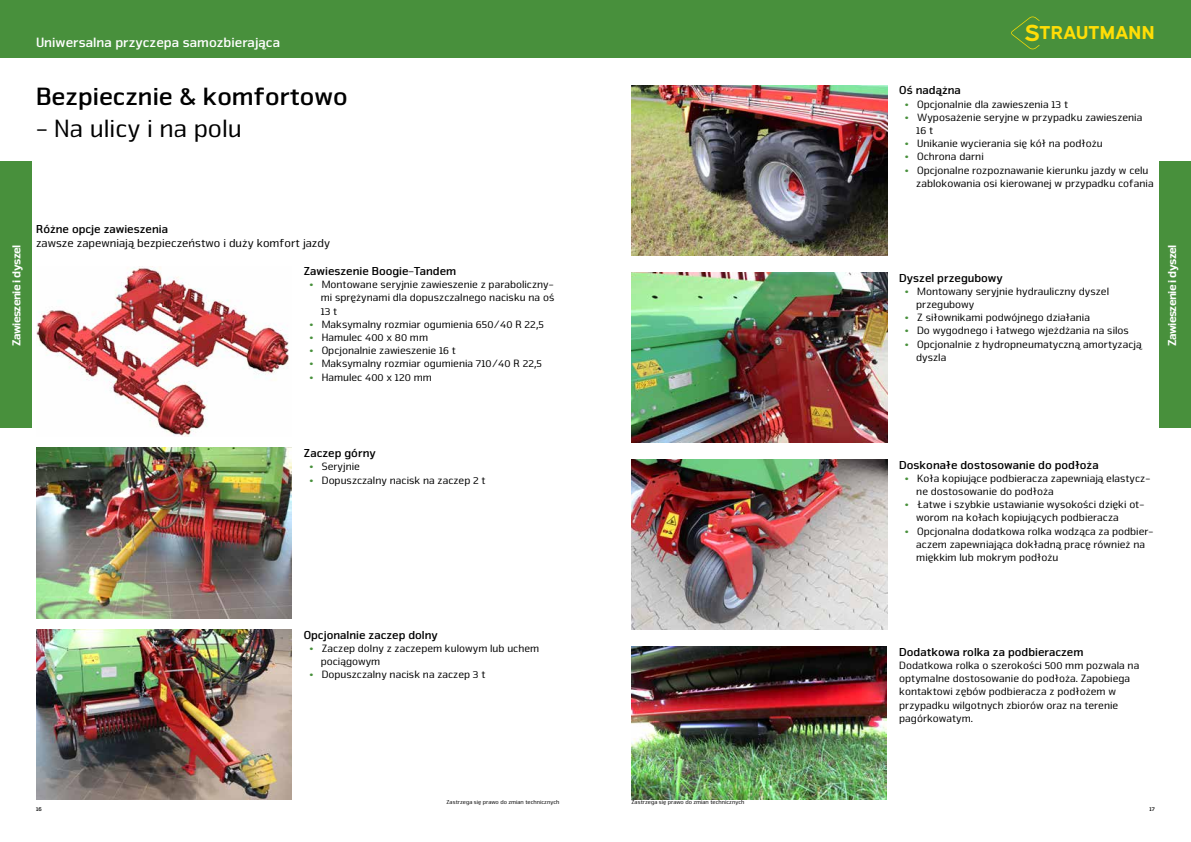
<style>
.page{position:relative;width:1191px;height:842px;background:#fff}
.page>*{position:absolute;margin:0;border:0;box-sizing:border-box;transform-origin:0 0}
.t1{font:700 26px "Nuri Pro";color:#000}
.t2{font:26px "Nuri Pro";color:#000}
.t3{font:700 18.7px "Expressway Rg";color:#ffdd06}
.t4{font:700 14px "Nuri Pro";color:#fff}
.t5{font:700 12px "Nuri Pro";color:#000}
.t6{font:12px "Nuri Pro";color:#000}
.t7{font:900 12px "Nuri Pro";letter-spacing:-.05em;color:#fff}
.t8{font:11px/13.2px "Nuri Pro";color:#000}
.t9{font:6px "Nuri Pro";color:#000}
.t10{font:700 6px "Nuri Pro";color:#000}
.s1{font-weight:700;color:#48903c}
.s2{font-size:23.4px}
</style>
<div class="page">
<div style="left:0;top:0;width:1191px;height:57px;background:#48903c"></div>
<svg style="left:1011px;top:16px;width:28px;height:33px"></svg>
<img style="left:36px;top:266px;width:253px;height:171px">
<div style="left:0;top:162px;width:31px;height:266px;background:#48903c"></div>
<img style="left:36px;top:448px;width:256px;height:170px">
<img style="left:36px;top:629px;width:256px;height:170px">
<img style="left:631px;top:85px;width:256px;height:170px">
<img style="left:631px;top:272px;width:256px;height:170px">
<img style="left:631px;top:459px;width:256px;height:170px">
<div style="left:1159px;top:162px;width:32px;height:266px;background:#48903c"></div>
<img style="left:631px;top:646px;width:256px;height:153px">
<p class="t4" style="left:36px;top:34px;width:246px">Uniwersalna przyczepa samozbierająca</p>
<h1 class="t1" style="left:36px;top:81px;width:313px">Bezpiecznie &amp; komfortowo</h1>
<h1 class="t2" style="left:36px;top:113px;width:207px">- Na ulicy i na polu</h1>
<p class="t7" style="left:9px;top:346px;width:103px;rotate:-90deg">Zawieszenie i dyszel</p>
<p class="t5" style="left:36px;top:221px;width:134px">Różne opcje zawieszenia</p>
<p class="t6" style="left:36px;top:236px;width:296px">zawsze zapewniają bezpieczeństwo i duży komfort jazdy</p>
<p class="t5" style="left:304px;top:264px;width:154px">Zawieszenie Boogie-Tandem</p>
<p class="t8" style="left:321px;top:278px;width:235px;text-align:justify;text-indent:-11px"><span class="s1">•</span> Montowane seryjnie zawieszenie z paraboliczny&shy;mi sprężynami dla dopuszczalnego nacisku na oś 13 t</p>
<p class="t8" style="left:309px;top:318px;width:236px"><span class="s1">•</span> Maksymalny rozmiar ogumienia 650/40 R 22,5</p>
<p class="t8" style="left:309px;top:331px;width:120px"><span class="s1">•</span> Hamulec 400 x 80 mm</p>
<p class="t8" style="left:309px;top:344px;width:148px"><span class="s1">•</span> Opcjonalnie zawieszenie 16 t</p>
<p class="t8" style="left:309px;top:357px;width:234px"><span class="s1">•</span> Maksymalny rozmiar ogumienia 710/40 R 22,5</p>
<p class="t8" style="left:309px;top:370px;width:124px"><span class="s1">•</span> Hamulec 400 x 120 mm</p>
<p class="t5" style="left:304px;top:446px;width:73px">Zaczep górny</p>
<p class="t8" style="left:309px;top:460px;width:52px"><span class="s1">•</span> Seryjnie</p>
<p class="t8" style="left:309px;top:474px;width:178px"><span class="s1">•</span> Dopuszczalny nacisk na zaczep 2 t</p>
<p class="t5" style="left:304px;top:628px;width:136px">Opcjonalnie zaczep dolny</p>
<p class="t8" style="left:321px;top:642px;width:220px;text-indent:-11px"><span class="s1">•</span> Zaczep dolny z zaczepem kulowym lub uchem pociągowym</p>
<p class="t8" style="left:309px;top:668px;width:177px"><span class="s1">•</span> Dopuszczalny nacisk na zaczep 3 t</p>
<h2 class="t3" style="left:1024px;top:18px;width:132px"><span class="s2">S</span>TRAUTMANN</h2>
<p class="t5" style="left:899px;top:83px;width:63px">Oś nadążna</p>
<p class="t8" style="left:905px;top:98px;width:165px"><span class="s1">•</span> Opcjonalnie dla zawieszenia 13 t</p>
<p class="t8" style="left:916px;top:111px;width:228px;text-indent:-11px"><span class="s1">•</span> Wyposażenie seryjne w przypadku zawieszenia<br>16 t</p>
<p class="t8" style="left:905px;top:137px;width:199px"><span class="s1">•</span> Unikanie wycierania się kół na podłożu</p>
<p class="t8" style="left:905px;top:150px;width:80px"><span class="s1">•</span> Ochrona darni</p>
<p class="t8" style="left:916px;top:164px;width:239px;text-indent:-11px"><span class="s1">•</span> Opcjonalne rozpoznawanie kierunku jazdy w celu zablokowania osi kierowanej w przypadku cofania</p>
<p class="t5" style="left:899px;top:270px;width:105px">Dyszel przegubowy</p>
<p class="t8" style="left:916px;top:285px;width:194px;text-indent:-11px"><span class="s1">•</span> Montowany seryjnie hydrauliczny dyszel przegubowy</p>
<p class="t8" style="left:905px;top:311px;width:187px"><span class="s1">•</span> Z siłownikami podwójnego działania</p>
<p class="t8" style="left:905px;top:324px;width:225px"><span class="s1">•</span> Do wygodnego i łatwego wjeżdżania na silos</p>
<p class="t8" style="left:916px;top:337px;width:227px;text-indent:-11px"><span class="s1">•</span> Opcjonalnie z hydropneumatyczną amortyzacją dyszla</p>
<p class="t7" style="left:1165px;top:346px;width:103px;rotate:-90deg">Zawieszenie i dyszel</p>
<p class="t5" style="left:899px;top:457px;width:201px">Doskonałe dostosowanie do podłoża</p>
<p class="t8" style="left:916px;top:472px;width:235px;text-indent:-11px"><span class="s1">•</span> Koła kopiujące podbieracza zapewniają elastycz&shy;ne dostosowanie do podłoża</p>
<p class="t8" style="left:916px;top:498px;width:229px;text-indent:-11px"><span class="s1">•</span> Łatwe i szybkie ustawianie wysokości dzięki ot&shy;worom na kołach kopiujących podbieracza</p>
<p class="t8" style="left:916px;top:525px;width:239px;text-indent:-11px"><span class="s1">•</span> Opcjonalna dodatkowa rolka wodząca za podbier&shy;aczem zapewniająca dokładną pracę również na miękkim lub mokrym podłożu</p>
<p class="t5" style="left:899px;top:645px;width:186px">Dodatkowa rolka za podbieraczem</p>
<p class="t8" style="left:899px;top:659px;width:242px">Dodatkowa rolka o szerokości 500 mm pozwala na optymalne dostosowanie do podłoża. Zapobiega kontaktowi zębów podbieracza z podłożem w przypadku wilgotnych zbiorów oraz na terenie pagórkowatym.</p>
<p class="t9" style="left:446px;top:799px;width:114px">Zastrzega się prawo do zmian technicznych</p>
<p class="t9" style="left:631px;top:799px;width:114px">Zastrzega się prawo do zmian technicznych</p>
<p class="t10" style="left:36px;top:805px;width:7px">16</p>
<p class="t10" style="left:1149px;top:805px;width:7px">17</p>
</div>
